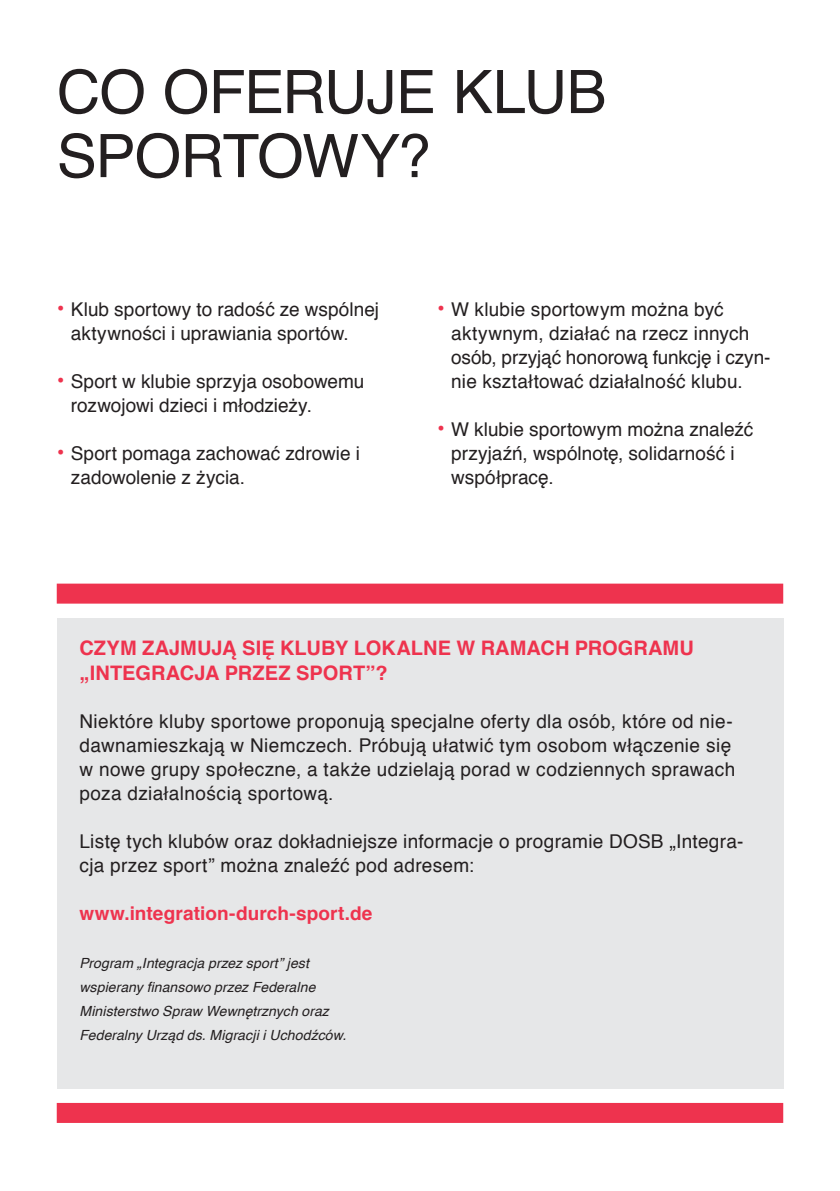
<style>
.page{position:relative;width:840px;height:1191px;background:#fff}
.page>*{position:absolute;margin:0;border:0;box-sizing:border-box;transform-origin:0 0}
.t1{font:60px/64px "Helvetica";letter-spacing:-.015em;color:#231f20}
.t2{font:700 20px/24px "Helvetica";letter-spacing:.005em;color:#ee334e}
.t3{font:19px/24px "Helvetica";letter-spacing:.01em;color:#231f20}
.t4{font:700 19px "Helvetica";letter-spacing:.005em;color:#ee334e}
.t5{font:italic 14px/24px "Helvetica";letter-spacing:.005em;color:#231f20}
.s1{font-size:22px;color:#ee334e}
</style>
<div class="page">
<div style="left:57px;top:618px;width:725px;height:470px;background:#e6e7e8"></div>
<div style="left:57px;top:1103px;width:725px;height:20px;background:#ee334e"></div>
<div style="left:57px;top:583px;width:725px;height:20px;background:#ee334e"></div>
<h1 class="t1" style="left:57px;top:60px;width:551px">CO OFERUJE KLUB<br>SPORTOWY?</h1>
<p class="t3" style="left:71px;top:297px;width:309px;text-indent:-14px"><span class="s1">•</span> Klub sportowy to radość ze wspólnej aktywności i uprawiania sportów.</p>
<p class="t3" style="left:71px;top:369px;width:295px;text-indent:-14px"><span class="s1">•</span> Sport w klubie sprzyja osobowemu rozwojowi dzieci i młodzieży.</p>
<p class="t3" style="left:71px;top:441px;width:290px;text-indent:-14px"><span class="s1">•</span> Sport pomaga zachować zdrowie i zadowolenie z życia.</p>
<p class="t3" style="left:451px;top:297px;width:321px;text-indent:-14px"><span class="s1">•</span> W klubie sportowym można być aktywnym, działać na rzecz innych osób, przyjąć honorową funkcję i czyn&shy;nie kształtować działalność klubu.</p>
<p class="t3" style="left:451px;top:417px;width:303px;text-indent:-14px"><span class="s1">•</span> W klubie sportowym można znaleźć przyjaźń, wspólnotę, solidarność i współpracę.</p>
<p class="t2" style="left:79px;top:636px;width:615px">CZYM ZAJMUJĄ SIĘ KLUBY LOKALNE W RAMACH PROGRAMU „INTEGRACJA PRZEZ SPORT”?</p>
<p class="t3" style="left:79px;top:709px;width:657px">Niektóre kluby sportowe proponują specjalne oferty dla osób, które od nie&shy;dawnamieszkają w Niemczech. Próbują ułatwić tym osobom włączenie się w nowe grupy społeczne, a także udzielają porad w codziennych sprawach poza działalnością sportową.</p>
<p class="t3" style="left:79px;top:829px;width:665px">Listę tych klubów oraz dokładniejsze informacje o programie DOSB „Integra&shy;cja przez sport” można znaleźć pod adresem:</p>
<p class="t4" style="left:79px;top:905px;width:294px">www.integration-durch-sport.de</p>
<p class="t5" style="left:79px;top:951px;width:268px">Program „Integracja przez sport” jest wspierany finansowo przez Federalne Ministerstwo Spraw Wewnętrznych oraz Federalny Urząd ds. Migracji i Uchodźców.</p>
</div>
